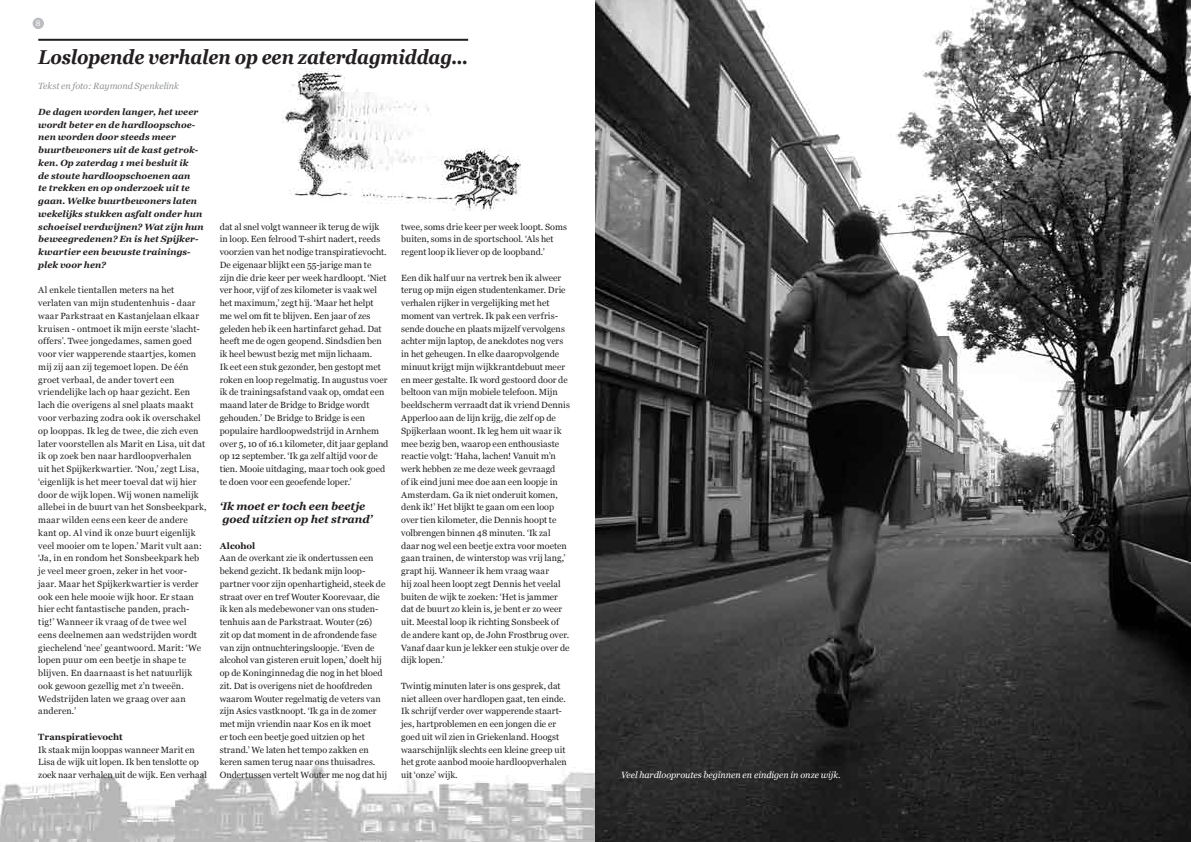
<style>
.page{position:relative;width:1191px;height:842px;background:#fff}
.page>*{position:absolute;margin:0;border:0;box-sizing:border-box;transform-origin:0 0}
.t1{font:italic 700 20px "Georgia";letter-spacing:-.005em;color:#231f20;scale:.9 1}
.t2{font:italic 700 11px/12.8px "Georgia";color:#231f20}
.t3{font:9px/12.8px "Georgia";letter-spacing:.005em;color:#231f20}
.t4{font:italic 700 9px/12.8px "Georgia";letter-spacing:.005em;color:#231f20}
.t5{font:italic 9px "Georgia";color:#fff}
.t6{font:italic 9px "Georgia";color:#939598}
.t7{font:700 9px "Georgia";letter-spacing:.01em;color:#231f20}
.t8{font:8px "Georgia";color:#fff}
</style>
<div class="page">
<div style="left:33px;top:18px;width:11px;height:11px;background:#bcbdc0;border-radius:50%"></div>
<img style="left:0;top:756px;width:595px;height:86px">
<img style="left:265px;top:38px;width:255px;height:173px">
<img style="left:595px;top:0;width:596px;height:842px">
<hr style="left:38px;top:39px;width:430px;height:2px;background:#231f20">
<p class="t8" style="left:36px;top:18px;width:6px">8</p>
<h1 class="t1" style="left:38px;top:45px;width:479px">Loslopende verhalen op een zaterdagmiddag...</h1>
<p class="t6" style="left:38px;top:81px;width:142px">Tekst en foto: Raymond Spenkelink</p>
<p class="t4" style="left:38px;top:105px;width:167px">De dagen worden langer, het weer wordt beter en de hardloopschoe&shy;nen worden door steeds meer buurtbewoners uit de kast getrok&shy;ken. Op zaterdag 1 mei besluit ik<br>de stoute hardloopschoenen aan<br>te trekken en op onderzoek uit te gaan. Welke buurtbewoners laten wekelijks stukken asfalt onder hun schoeisel verdwijnen? Wat zijn hun beweegredenen? En is het Spijker&shy;kwartier een bewuste trainings&shy;plek voor hen?</p>
<p class="t3" style="left:38px;top:284px;width:170px">Al enkele tientallen meters na het verlaten van mijn studentenhuis - daar waar Parkstraat en Kastanjelaan elkaar kruisen - ontmoet ik mijn eerste ‘slacht&shy;offers’. Twee jongedames, samen goed voor vier wapperende staartjes, komen mij zij aan zij tegemoet lopen. De één groet verbaal, de ander tovert een vriendelijke lach op haar gezicht. Een lach die overigens al snel plaats maakt voor verbazing zodra ook ik overschakel op looppas. Ik leg de twee, die zich even later voorstellen als Marit en Lisa, uit dat ik op zoek ben naar hardloopverhalen<br>uit het Spijkerkwartier. ‘Nou,’ zegt Lisa, ‘eigenlijk is het meer toeval dat wij hier door de wijk lopen. Wij wonen namelijk allebei in de buurt van het Sonsbeekpark, maar wilden eens een keer de andere kant op. Al vind ik onze buurt eigenlijk veel mooier om te lopen.’ Marit vult aan: ‘Ja, in en rondom het Sonsbeekpark heb je veel meer groen, zeker in het voor&shy;jaar. Maar het Spijkerkwartier is verder ook een hele mooie wijk hoor. Er staan hier echt fantastische panden, prach&shy;tig!’ Wanneer ik vraag of de twee wel eens deelnemen aan wedstrijden wordt giechelend ‘nee’ geantwoord. Marit: ‘We lopen puur om een beetje in shape te blijven. En daarnaast is het natuurlijk ook gewoon gezellig met z’n tweeën.<br>Wedstrijden laten we graag over aan anderen.’</p>
<p class="t7" style="left:38px;top:732px;width:86px">Transpiratievocht</p>
<p class="t3" style="left:38px;top:743px;width:170px">Ik staak mijn looppas wanneer Marit en<br>Lisa de wijk uit lopen. Ik ben tenslotte op zoek naar verhalen uit de wijk. Een verhaal</p>
<p class="t3" style="left:220px;top:220px;width:170px">dat al snel volgt wanneer ik terug de wijk in loop. Een felrood T-shirt nadert, reeds voorzien van het nodige transpiratievocht.<br>De eigenaar blijkt een 55-jarige man te<br>zijn die drie keer per week hardloopt. ‘Niet ver hoor, vijf of zes kilometer is vaak wel het maximum,’ zegt hij. ‘Maar het helpt<br>me wel om fit te blijven. Een jaar of zes geleden heb ik een hartinfarct gehad. Dat heeft me de ogen geopend. Sindsdien ben ik heel bewust bezig met mijn lichaam.<br>Ik eet een stuk gezonder, ben gestopt met roken en loop regelmatig. In augustus voer ik de trainingsafstand vaak op, omdat een maand later de Bridge to Bridge wordt gehouden.’ De Bridge to Bridge is een populaire hardloopwedstrijd in Arnhem over 5, 10 of 16.1 kilometer, dit jaar gepland op 12 september. ‘Ik ga zelf altijd voor de tien. Mooie uitdaging, maar toch ook goed te doen voor een geoefende loper.’</p>
<p class="t2" style="left:220px;top:500px;width:154px">‘ Ik moet er toch een beetje goed uitzien op het strand’</p>
<p class="t7" style="left:220px;top:540px;width:37px">Alcohol</p>
<p class="t3" style="left:220px;top:552px;width:169px">Aan de overkant zie ik ondertussen een bekend gezicht. Ik bedank mijn loop&shy;partner voor zijn openhartigheid, steek de straat over en tref Wouter Koorevaar, die ik ken als medebewoner van ons studen&shy;tenhuis aan de Parkstraat. Wouter (26)<br>zit op dat moment in de afrondende fase van zijn ontnuchteringsloopje. ‘Even de alcohol van gisteren eruit lopen,’ doelt hij op de Koninginnedag die nog in het bloed zit. Dat is overigens niet de hoofdreden waarom Wouter regelmatig de veters van zijn Asics vastknoopt. ‘Ik ga in de zomer met mijn vriendin naar Kos en ik moet<br>er toch een beetje goed uitzien op het strand.’ We laten het tempo zakken en keren samen terug naar ons thuisadres.<br>Ondertussen vertelt Wouter me nog dat hij</p>
<p class="t3" style="left:401px;top:220px;width:167px">twee, soms drie keer per week loopt. Soms buiten, soms in de sportschool. ‘Als het regent loop ik liever op de loopband.’</p>
<p class="t3" style="left:401px;top:271px;width:170px">Een dik half uur na vertrek ben ik alweer terug op mijn eigen studentenkamer. Drie verhalen rijker in vergelijking met het moment van vertrek. Ik pak een verfris&shy;sende douche en plaats mijzelf vervolgens achter mijn laptop, de anekdotes nog vers in het geheugen. In elke daaropvolgende minuut krijgt mijn wijkkrantdebuut meer en meer gestalte. Ik word gestoord door de beltoon van mijn mobiele telefoon. Mijn beeldscherm verraadt dat ik vriend Dennis Apperloo aan de lijn krijg, die zelf op de Spijkerlaan woont. Ik leg hem uit waar ik mee bezig ben, waarop een enthousiaste reactie volgt: ‘Haha, lachen! Vanuit m’n werk hebben ze me deze week gevraagd<br>of ik eind juni mee doe aan een loopje in Amsterdam. Ga ik niet onderuit komen, denk ik!’ Het blijkt te gaan om een loop over tien kilometer, die Dennis hoopt te volbrengen binnen 48 minuten. ‘Ik zal daar nog wel een beetje extra voor moeten gaan trainen, de winterstop was vrij lang,’ grapt hij. Wanneer ik hem vraag waar<br>hij zoal heen loopt zegt Dennis het veelal buiten de wijk te zoeken: ‘Het is jammer dat de buurt zo klein is, je bent er zo weer uit. Meestal loop ik richting Sonsbeek of de andere kant op, de John Frostbrug over.<br>Vanaf daar kun je lekker een stukje over de dijk lopen.’</p>
<p class="t3" style="left:401px;top:679px;width:167px">Twintig minuten later is ons gesprek, dat niet alleen over hardlopen gaat, ten einde.<br>Ik schrijf verder over wapperende staart&shy;jes, hartproblemen en een jongen die er goed uit wil zien in Griekenland. Hoogst waarschijnlijk slechts een kleine greep uit het grote aanbod mooie hardloopverhalen uit ‘onze’ wijk.</p>
<p class="t5" style="left:621px;top:770px;width:221px">Veel hardlooproutes beginnen en eindigen in onze wijk.</p>
</div>
